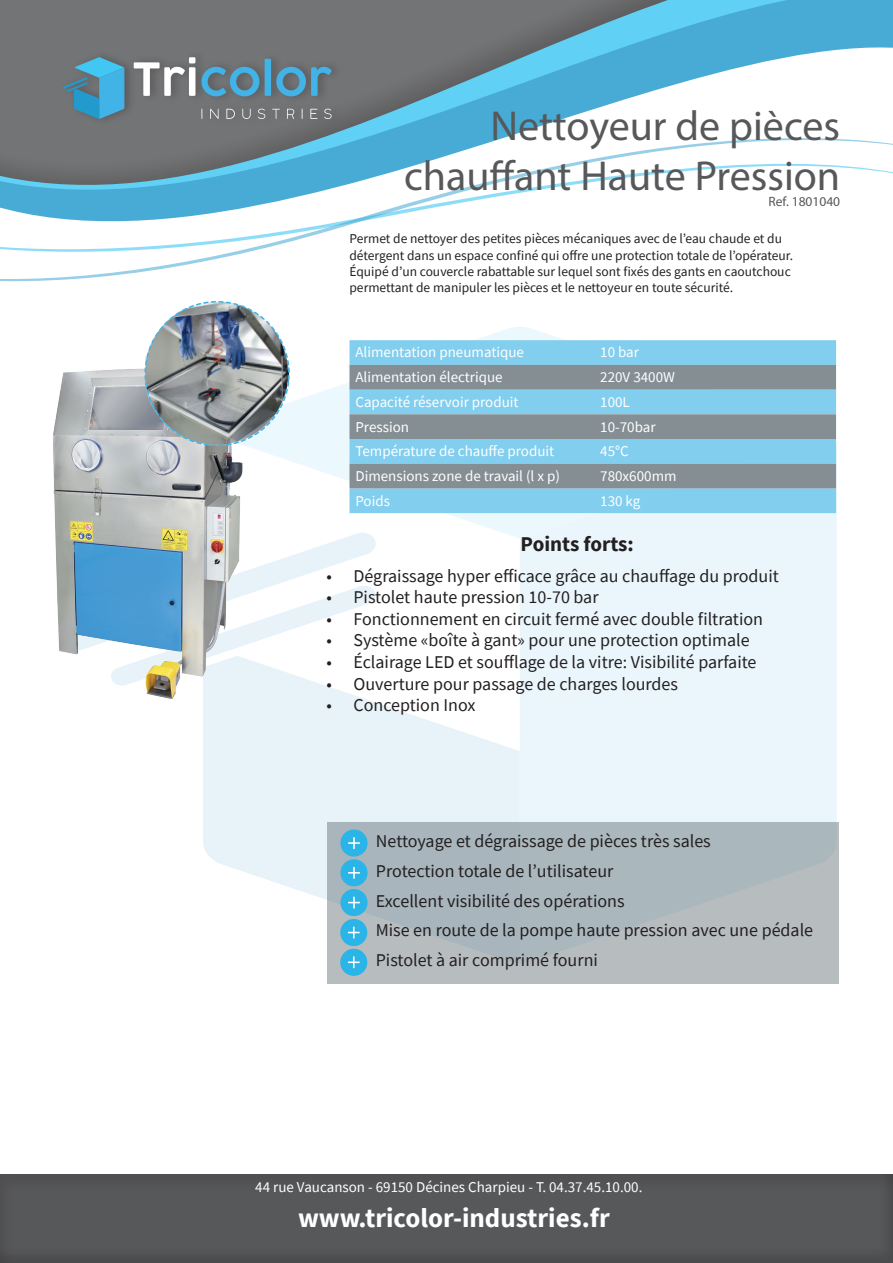
<style>
.page{position:relative;width:893px;height:1263px;background:#fff}
.page>*{position:absolute;margin:0;border:0;box-sizing:border-box;transform-origin:0 0}
.t1{font:42px/50.4px "Myriad Pro";color:#57585a;text-align:right}
.t2{font:700 27px "Source Sans Pro";color:#fff}
.t3{font:700 21px "Source Sans Pro";color:#231f20}
.t4{font:18px "Source Sans Pro";color:#231f20}
.t5{font:15px "Source Sans Pro";color:#fff}
.t6{font:13.5px/16.2px "Source Sans Pro";color:#231f20}
.t7{font:13.5px "Myriad Pro";color:#57585a}
</style>
<div class="page">
<svg style="left:0;top:4px;width:893px;height:278px"></svg>
<svg style="left:0;top:138px;width:893px;height:143px"></svg>
<div style="left:520px;top:434px;width:317px;height:388px;background:#eaf6fc"></div>
<svg style="left:242px;top:327px;width:589px;height:211px"></svg>
<svg style="left:203px;top:686px;width:317px;height:277px;fill:#e7f3f9"></svg>
<svg style="left:242px;top:531px;width:136px;height:155px"></svg>
<div style="left:0;top:1165px;width:893px;height:98px;background:#231f20;opacity:.17"></div>
<div style="left:59px;top:49px;width:285px;height:78px;background:#727375"></div>
<svg style="left:62px;top:57px;width:62px;height:62px"></svg>
<svg style="left:134px;top:57px;width:61px;height:39px"></svg>
<svg style="left:201px;top:67px;width:58px;height:29px"></svg>
<svg style="left:265px;top:59px;width:67px;height:37px"></svg>
<svg style="left:210px;top:109px;width:9px;height:10px"></svg>
<svg style="left:226px;top:109px;width:9px;height:10px"></svg>
<svg style="left:242px;top:109px;width:9px;height:10px"></svg>
<svg style="left:258px;top:109px;width:7px;height:10px"></svg>
<svg style="left:272px;top:109px;width:8px;height:10px"></svg>
<svg style="left:287px;top:109px;width:7px;height:10px"></svg>
<svg style="left:310px;top:109px;width:7px;height:10px"></svg>
<svg style="left:324px;top:109px;width:8px;height:10px"></svg>
<div style="left:349px;top:340px;width:487px;height:173px;background:#82ceef"></div>
<svg style="left:349px;top:365px;width:487px;height:123px;background:#84a8b8"></svg>
<div style="left:328px;top:822px;width:511px;height:161px;background:linear-gradient(to right,#abb7bd,#b2bbbe)"></div>
<svg style="left:339px;top:828px;width:30px;height:149px;background:#61b8d9"></svg>
<img style="left:53px;top:368px;width:189px;height:330px">
<img style="left:141px;top:301px;width:152px;height:149px">
<p class="t1" style="left:404px;top:100px;width:438px">Nettoyeur de pièces chauffant Haute Pression</p>
<p class="t7" style="left:768px;top:193px;width:73px">Ref. 1801040</p>
<p class="t6" style="left:349px;top:231px;width:445px">Permet de nettoyer des petites pièces mécaniques avec de l’eau chaude et du détergent dans un espace confiné qui offre une protection totale de l’opérateur.</p>
<p class="t6" style="left:349px;top:263px;width:443px">Équipé d’un couvercle rabattable sur lequel sont fixés des gants en caoutchouc permettant de manipuler les pièces et le nettoyeur en toute sécurité.</p>
<p class="t5" style="left:355px;top:343px;width:170px">Alimentation pneumatique</p>
<p class="t5" style="left:600px;top:343px;width:40px">10 bar</p>
<p class="t5" style="left:355px;top:368px;width:149px">Alimentation électrique</p>
<p class="t5" style="left:600px;top:368px;width:76px">220V 3400W</p>
<p class="t5" style="left:355px;top:392px;width:165px">Capacité réservoir produit</p>
<p class="t5" style="left:600px;top:392px;width:31px">100L</p>
<p class="t5" style="left:355px;top:417px;width:55px">Pression</p>
<p class="t5" style="left:600px;top:417px;width:57px">10-70bar</p>
<p class="t5" style="left:355px;top:442px;width:200px">Température de chauffe produit</p>
<p class="t5" style="left:600px;top:442px;width:30px">45°C</p>
<p class="t5" style="left:355px;top:466px;width:206px">Dimensions zone de travail (l x p)</p>
<p class="t5" style="left:600px;top:466px;width:78px">780x600mm</p>
<p class="t5" style="left:355px;top:491px;width:36px">Poids</p>
<p class="t5" style="left:600px;top:491px;width:42px">130 kg</p>
<p class="t3" style="left:521px;top:530px;width:115px">Points forts:</p>
<p class="t4" style="left:326px;top:564px;width:454px">• Dégraissage hyper efficace grâce au chauffage du produit</p>
<p class="t4" style="left:326px;top:586px;width:274px">• Pistolet haute pression 10-70 bar</p>
<p class="t4" style="left:326px;top:607px;width:438px">• Fonctionnement en circuit fermé avec double filtration</p>
<p class="t4" style="left:326px;top:629px;width:425px">• Système «boîte à gant» pour une protection optimale</p>
<p class="t4" style="left:326px;top:650px;width:432px">• Éclairage LED et soufflage de la vitre: Visibilité parfaite</p>
<p class="t4" style="left:326px;top:672px;width:353px">• Ouverture pour passage de charges lourdes</p>
<p class="t4" style="left:326px;top:694px;width:151px">• Conception Inox</p>
<p class="t4" style="left:376px;top:829px;width:336px">Nettoyage et dégraissage de pièces très sales</p>
<p class="t4" style="left:376px;top:859px;width:239px">Protection totale de l’utilisateur</p>
<p class="t4" style="left:376px;top:889px;width:250px">Excellent visibilité des opérations</p>
<p class="t4" style="left:376px;top:919px;width:439px">Mise en route de la pompe haute pression avec une pédale</p>
<p class="t4" style="left:376px;top:948px;width:224px">Pistolet à air comprimé fourni</p>
<p class="t5" style="left:255px;top:1178px;width:389px">44 rue Vaucanson - 69150 Décines Charpieu - T. 04.37.45.10.00.</p>
<h2 class="t2" style="left:298px;top:1199px;width:313px">www.tricolor-industries.fr</h2>
</div>
